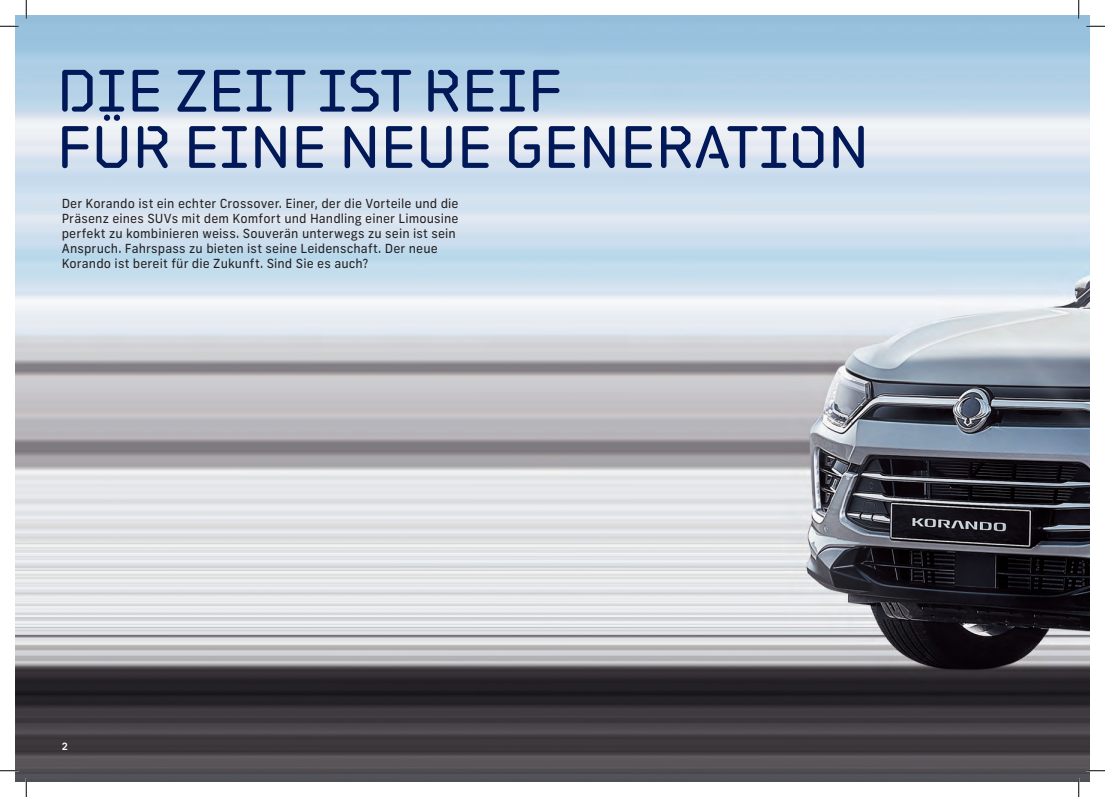
<style>
.page{position:relative;width:1105px;height:797px;background:#fff}
.page>*{position:absolute;margin:0;border:0;box-sizing:border-box;transform-origin:0 0}
.t1{font:62.5px/56.2px "Plotter Liner Stencil Std";letter-spacing:.01em;color:#011958}
.t2{font:12.5px/15px "Frank New";letter-spacing:.01em;color:#231f20}
.t3{font:500 10px "Frank New";color:#fff}
</style>
<div class="page">
<img style="left:16px;top:16px;width:1073px;height:765px">
<svg style="left:0;top:25px;width:19px;height:2px"></svg>
<svg style="left:1086px;top:25px;width:19px;height:2px"></svg>
<svg style="left:0;top:770px;width:19px;height:1px"></svg>
<svg style="left:1086px;top:770px;width:19px;height:1px"></svg>
<svg style="left:25px;top:0;width:2px;height:19px"></svg>
<svg style="left:25px;top:778px;width:2px;height:19px"></svg>
<svg style="left:1078px;top:0;width:1px;height:19px"></svg>
<svg style="left:1078px;top:778px;width:1px;height:19px"></svg>
<h1 class="t1" style="left:57px;top:60px;width:813px">DIE ZEIT IST REIF<br>FÜR EINE NEUE GENERATION</h1>
<p class="t2" style="left:62px;top:196px;width:398px">Der Korando ist ein echter Crossover. Einer, der die Vorteile und die Präsenz eines SUVs mit dem Komfort und Handling einer Limousine perfekt zu kombinieren weiss. Souverän unterwegs zu sein ist sein Anspruch. Fahrspass zu bieten ist seine Leidenschaft. Der neue Korando ist bereit für die Zukunft. Sind Sie es auch?</p>
<p class="t3" style="left:62px;top:740px;width:8px">2</p>
</div>
